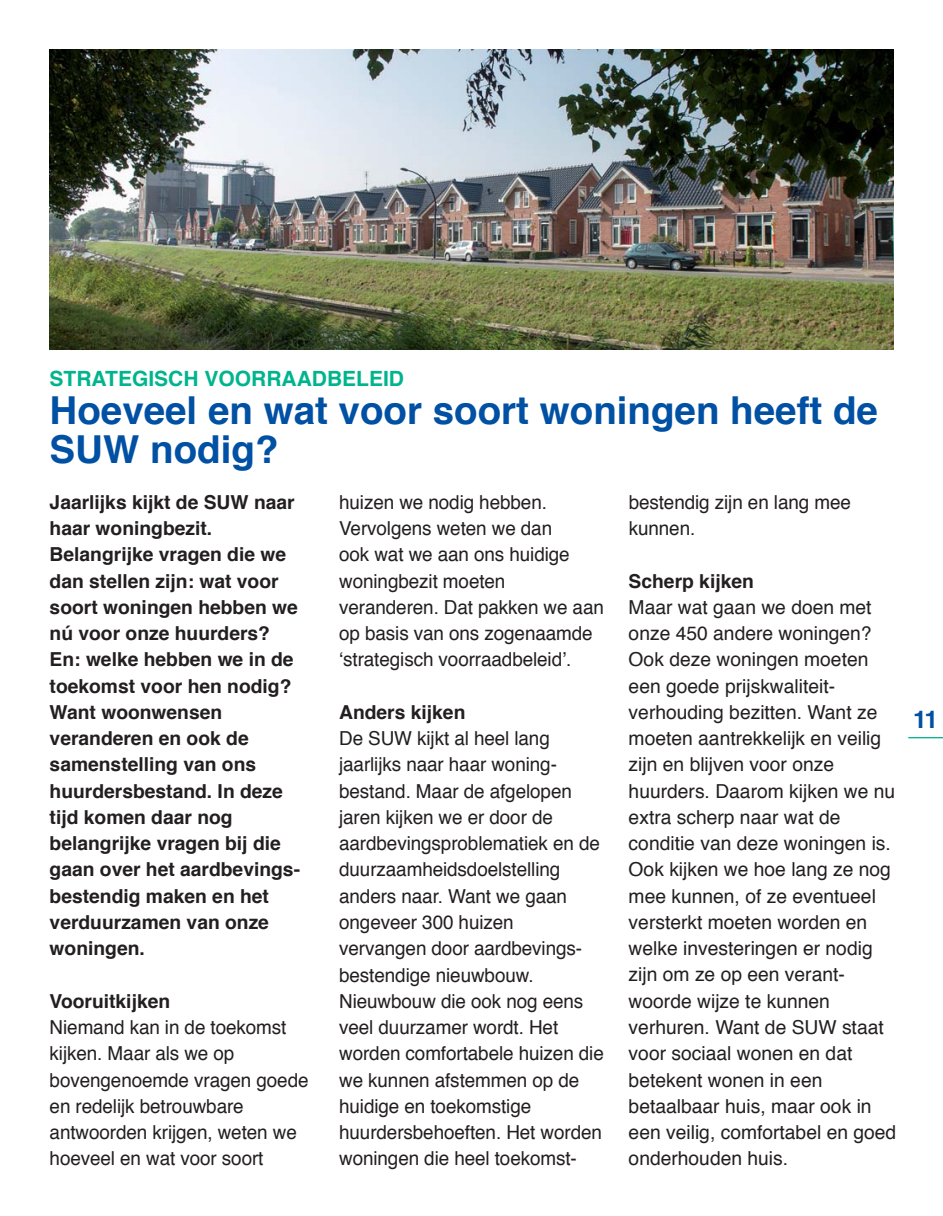
<style>
.page{position:relative;width:943px;height:1216px;background:#fff}
.page>*{position:absolute;margin:0;border:0;box-sizing:border-box;transform-origin:0 0}
.t1{font:700 38.5px/38.5px "Helvetica";color:#0050a3}
.t2{font:700 24.5px "Helvetica";color:#0050a3}
.t3{font:700 21px "Helvetica";color:#00b48d}
.t4{font:19.25px/26.2px "Helvetica";letter-spacing:-.005em;color:#231f20}
.t5{font:700 19.25px/26.2px "Helvetica";color:#231f20}
</style>
<div class="page">
<hr style="left:908px;top:737px;width:34px;height:1px;background:#00b48d">
<img style="left:50px;top:50px;width:843px;height:300px">
<p class="t3" style="left:50px;top:369px;width:356px">STRATEGISCH VOORRAADBELEID</p>
<h1 class="t1" style="left:50px;top:394px;width:829px">Hoeveel en wat voor soort woningen heeft de<br>SUW nodig?</h1>
<p class="t5" style="left:50px;top:490px;width:252px">Jaarlijks kijkt de SUW naar haar woningbezit.<br>Belangrijke vragen die we dan stellen zijn: wat voor soort woningen hebben we nú voor onze huurders?<br>En: welke hebben we in de toekomst voor hen nodig?<br>Want woonwensen veranderen en ook de samenstelling van ons huurdersbestand. In deze tijd komen daar nog belangrijke vragen bij die gaan over het aardbevings&shy;bestendig maken en het verduurzamen van onze woningen.</p>
<p class="t5" style="left:50px;top:989px;width:122px">Vooruitkijken</p>
<p class="t4" style="left:50px;top:1015px;width:260px">Niemand kan in de toekomst kijken. Maar als we op bovengenoemde vragen goede en redelijk betrouwbare antwoorden krijgen, weten we hoeveel en wat voor soort</p>
<p class="t4" style="left:628px;top:490px;width:224px">bestendig zijn en lang mee kunnen.</p>
<p class="t5" style="left:628px;top:569px;width:127px">Scherp kijken</p>
<p class="t4" style="left:628px;top:595px;width:269px">Maar wat gaan we doen met onze 450 andere woningen?<br>Ook deze woningen moeten een goede prijskwaliteit&shy;verhouding bezitten. Want ze moeten aantrekkelijk en veilig zijn en blijven voor onze huurders. Daarom kijken we nu extra scherp naar wat de conditie van deze woningen is.<br>Ook kijken we hoe lang ze nog mee kunnen, of ze eventueel versterkt moeten worden en welke investeringen er nodig zijn om ze op een verant&shy;woorde wijze te kunnen verhuren. Want de SUW staat voor sociaal wonen en dat betekent wonen in een betaalbaar huis, maar ook in een veilig, comfortabel en goed onderhouden huis.</p>
<p class="t4" style="left:339px;top:490px;width:266px">huizen we nodig hebben.<br>Vervolgens weten we dan<br>ook wat we aan ons huidige woningbezit moeten veranderen. Dat pakken we aan op basis van ons zogenaamde ‘strategisch voorraadbeleid’.</p>
<p class="t5" style="left:339px;top:700px;width:128px">Anders kijken</p>
<p class="t4" style="left:339px;top:726px;width:266px">De SUW kijkt al heel lang jaarlijks naar haar woning&shy;bestand. Maar de afgelopen jaren kijken we er door de aardbevingsproblematiek en de duurzaamheidsdoelstelling anders naar. Want we gaan ongeveer 300 huizen vervangen door aardbevings&shy;bestendige nieuwbouw.<br>Nieuwbouw die ook nog eens veel duurzamer wordt. Het worden comfortabele huizen die we kunnen afstemmen op de huidige en toekomstige huurdersbehoeften. Het worden woningen die heel toekomst-</p>
<p class="t2" style="left:913px;top:709px;width:26px">11</p>
</div>
